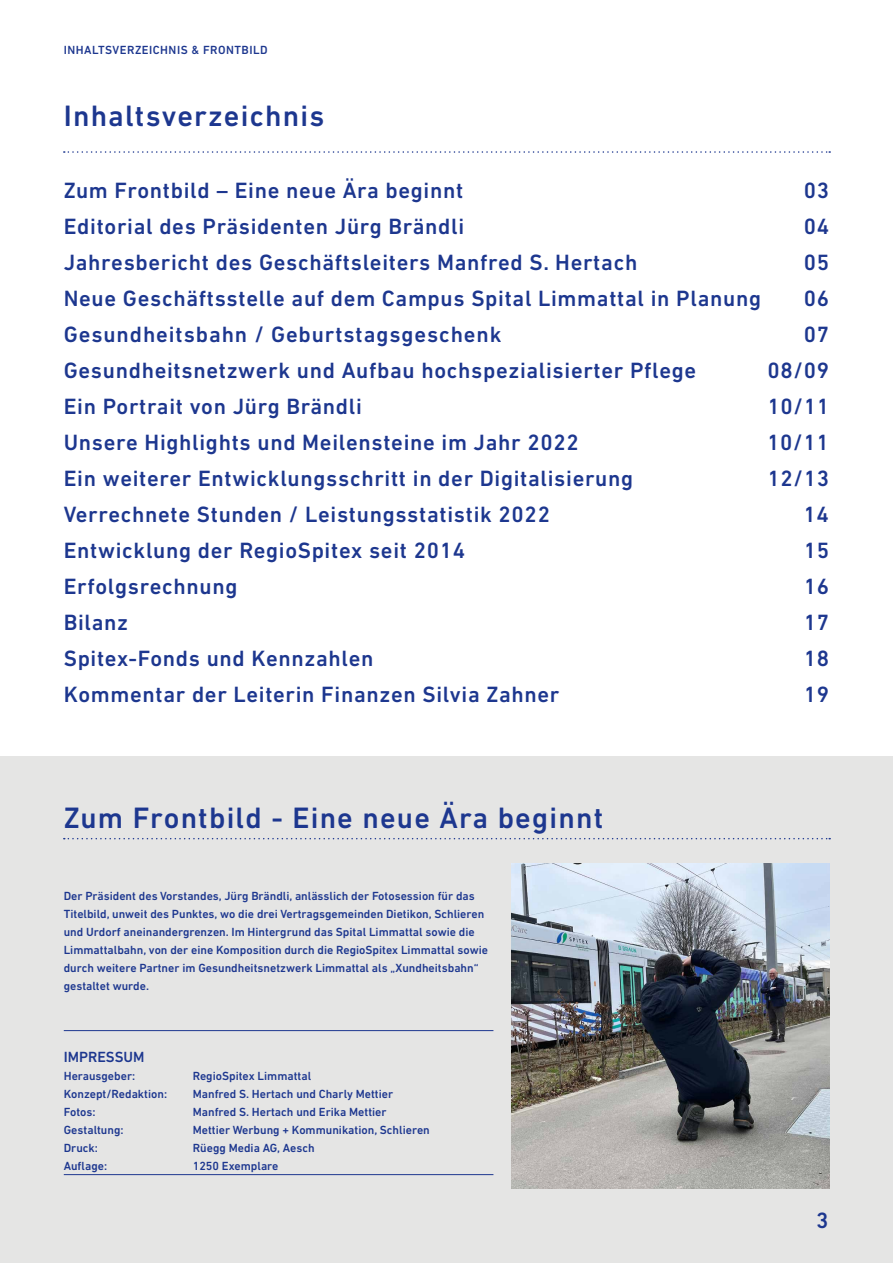
<style>
.page{position:relative;width:893px;height:1263px;background:#fff}
.page>*{position:absolute;margin:0;border:0;box-sizing:border-box;transform-origin:0 0}
.t1{font:500 30px "DIN Next LT Pro";letter-spacing:.04em;color:#1d378f}
.t2{font:500 22.5px "DIN Next LT Pro";letter-spacing:.03em;color:#1d378f}
.t3{font:500 15px "DIN Next LT Pro";color:#1d378f}
.t4{font:500 12px/18px "DIN Next LT Pro";color:#1d378f}
.t5{font:500 12px "DIN Next LT Pro";letter-spacing:.04em;color:#1d378f}
</style>
<div class="page">
<div style="left:0;top:756px;width:893px;height:507px;background:#e5e5e4"></div>
<svg style="left:64px;top:151px;width:766px;height:2px"></svg>
<hr style="left:64px;top:1030px;width:429px;height:1px;background:#1d378f">
<hr style="left:64px;top:1174px;width:429px;height:1px;background:#1d378f">
<svg style="left:64px;top:838px;width:766px;height:1px"></svg>
<img style="left:511px;top:864px;width:319px;height:324px">
<p class="t5" style="left:64px;top:43px;width:205px">INHALTSVERZEICHNIS &amp; FRONTBILD</p>
<h1 class="t1" style="left:64px;top:98px;width:262px">Inhaltsverzeichnis</h1>
<p class="t2" style="left:64px;top:177px;width:401px">Zum Frontbild – Eine neue Ära beginnt</p>
<p class="t2" style="left:804px;top:177px;width:27px">03</p>
<p class="t2" style="left:64px;top:213px;width:402px">Editorial des Präsidenten Jürg Brändli</p>
<p class="t2" style="left:804px;top:213px;width:27px">04</p>
<p class="t2" style="left:64px;top:249px;width:575px">Jahresbericht des Geschäftsleiters Manfred S. Hertach</p>
<p class="t2" style="left:804px;top:249px;width:27px">05</p>
<p class="t2" style="left:64px;top:285px;width:699px">Neue Geschäftsstelle auf dem Campus Spital Limmattal in Planung</p>
<p class="t2" style="left:804px;top:285px;width:27px">06</p>
<p class="t2" style="left:64px;top:321px;width:439px">Gesundheitsbahn / Geburtstagsgeschenk</p>
<p class="t2" style="left:804px;top:321px;width:27px">07</p>
<p class="t2" style="left:64px;top:357px;width:634px">Gesundheitsnetzwerk und Aufbau hochspezialisierter Pflege</p>
<p class="t2" style="left:767px;top:357px;width:63px">08/09</p>
<p class="t2" style="left:64px;top:393px;width:300px">Ein Portrait von Jürg Brändli</p>
<p class="t2" style="left:767px;top:393px;width:63px">10/11</p>
<p class="t2" style="left:64px;top:429px;width:516px">Unsere Highlights und Meilensteine im Jahr 2022</p>
<p class="t2" style="left:767px;top:429px;width:63px">10/11</p>
<p class="t2" style="left:64px;top:465px;width:571px">Ein weiterer Entwicklungsschritt in der Digitalisierung</p>
<p class="t2" style="left:767px;top:465px;width:63px">12/13</p>
<p class="t2" style="left:64px;top:501px;width:488px">Verrechnete Stunden / Leistungsstatistik 2022</p>
<p class="t2" style="left:803px;top:501px;width:27px">14</p>
<p class="t2" style="left:64px;top:537px;width:403px">Entwicklung der RegioSpitex seit 2014</p>
<p class="t2" style="left:804px;top:537px;width:27px">15</p>
<p class="t2" style="left:64px;top:573px;width:175px">Erfolgsrechnung</p>
<p class="t2" style="left:804px;top:573px;width:27px">16</p>
<p class="t2" style="left:64px;top:609px;width:66px">Bilanz</p>
<p class="t2" style="left:804px;top:609px;width:27px">17</p>
<p class="t2" style="left:64px;top:645px;width:311px">Spitex-Fonds und Kennzahlen</p>
<p class="t2" style="left:804px;top:645px;width:27px">18</p>
<p class="t2" style="left:64px;top:681px;width:497px">Kommentar der Leiterin Finanzen Silvia Zahner</p>
<p class="t2" style="left:804px;top:681px;width:27px">19</p>
<h1 class="t1" style="left:64px;top:800px;width:541px">Zum Frontbild - Eine neue Ära beginnt</h1>
<p class="t4" style="left:64px;top:887px;width:426px">Der Präsident des Vorstandes, Jürg Brändli, anlässlich der Fotosession für das Titelbild, unweit des Punktes, wo die drei Vertragsgemeinden Dietikon, Schlieren und Urdorf aneinandergrenzen. Im Hintergrund das Spital Limmattal sowie die Limmattalbahn, von der eine Komposition durch die RegioSpitex Limmattal sowie durch weitere Partner im Gesundheitsnetzwerk Limmattal als „Xundheitsbahn“ gestaltet wurde.</p>
<p class="t3" style="left:64px;top:1048px;width:82px">IMPRESSUM</p>
<p class="t4" style="left:64px;top:1067px;width:73px">Herausgeber:</p>
<p class="t4" style="left:193px;top:1067px;width:120px">RegioSpitex Limmattal</p>
<p class="t4" style="left:64px;top:1085px;width:105px">Konzept/Redaktion:</p>
<p class="t4" style="left:193px;top:1085px;width:202px">Manfred S. Hertach und Charly Mettier</p>
<p class="t4" style="left:64px;top:1103px;width:33px">Fotos:</p>
<p class="t4" style="left:193px;top:1103px;width:195px">Manfred S. Hertach und Erika Mettier</p>
<p class="t4" style="left:64px;top:1121px;width:61px">Gestaltung:</p>
<p class="t4" style="left:193px;top:1121px;width:239px">Mettier Werbung + Kommunikation, Schlieren</p>
<p class="t4" style="left:64px;top:1139px;width:36px">Druck:</p>
<p class="t4" style="left:193px;top:1139px;width:123px">Rüegg Media AG, Aesch</p>
<p class="t4" style="left:64px;top:1157px;width:45px">Auflage:</p>
<p class="t4" style="left:193px;top:1157px;width:87px">1250 Exemplare</p>
<p class="t2" style="left:816px;top:1207px;width:14px">3</p>
</div>
